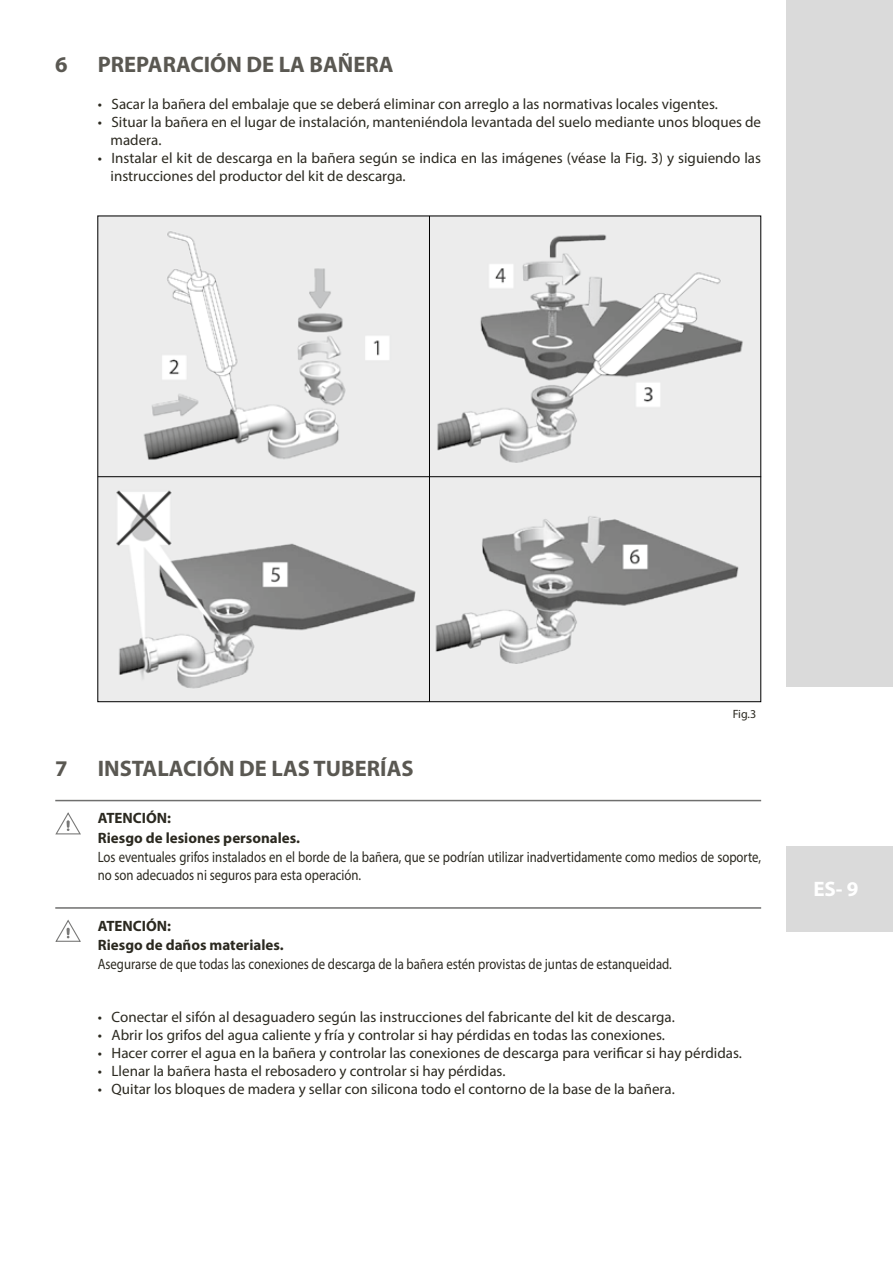
<style>
.page{position:relative;width:893px;height:1263px;background:#fff}
.page>*{position:absolute;margin:0;border:0;box-sizing:border-box;transform-origin:0 0}
.t1{font:700 22.5px "Myriad Pro";color:#5a5852}
.t2{font:700 21px "Myriad Pro";color:#fff}
.t3{font:15px/18px "Myriad Pro";color:#2b2920}
.t4{font:15px/18px "Myriad Pro";color:#2b2920;scale:.85 1}
.t5{font:700 15px "Myriad Pro";color:#2b2920}
.t6{font:12px "Myriad Pro";color:#2b2920}
</style>
<div class="page">
<div style="left:787px;top:0;width:106px;height:687px;background:#dadada"></div>
<div style="left:787px;top:846px;width:106px;height:85px;background:#dadada"></div>
<svg style="left:55px;top:812px;width:26px;height:22px"></svg>
<svg style="left:55px;top:919px;width:26px;height:23px"></svg>
<hr style="left:55px;top:800px;width:706px;height:1px;background:#6f6f6e">
<hr style="left:55px;top:907px;width:706px;height:2px;background:#6f6f6e">
<img style="left:99px;top:218px;width:660px;height:482px">
<hr style="left:429px;top:216px;width:1px;height:486px;background:#000">
<hr style="left:98px;top:476px;width:663px;height:1px;background:#000">
<h1 class="t1" style="left:55px;top:50px;width:14px">6</h1>
<h1 class="t1" style="left:98px;top:50px;width:297px">PREPARACIÓN DE LA BAÑERA</h1>
<p class="t3" style="left:98px;top:95px;width:622px">• Sacar la bañera del embalaje que se deberá eliminar con arreglo a las normativas locales vigentes.</p>
<p class="t3" style="left:111px;top:113px;width:652px;text-indent:-13px">• Situar la bañera en el lugar de instalación, manteniéndola levantada del suelo mediante unos bloques de madera.</p>
<p class="t3" style="left:111px;top:149px;width:652px;text-indent:-13px">• Instalar el kit de descarga en la bañera según se indica en las imágenes (véase la Fig. 3) y siguiendo las instrucciones del productor del kit de descarga.</p>
<h1 class="t1" style="left:55px;top:754px;width:14px">7</h1>
<h1 class="t1" style="left:98px;top:754px;width:317px">INSTALACIÓN DE LAS TUBERÍAS</h1>
<p class="t5" style="left:98px;top:808px;width:75px">ATENCIÓN:</p>
<p class="t5" style="left:98px;top:828px;width:204px">Riesgo de lesiones personales.</p>
<p class="t6" style="left:733px;top:706px;width:25px">Fig.3</p>
<p class="t4" style="left:98px;top:848px;width:782px">Los eventuales grifos instalados en el borde de la bañera, que se podrían utilizar inadvertidamente como medios de soporte, no son adecuados ni seguros para esta operación.</p>
<p class="t5" style="left:98px;top:916px;width:75px">ATENCIÓN:</p>
<p class="t5" style="left:98px;top:935px;width:187px">Riesgo de daños materiales.</p>
<p class="t4" style="left:98px;top:955px;width:677px">Asegurarse de que todas las conexiones de descarga de la bañera estén provistas de juntas de estanqueidad.</p>
<p class="t3" style="left:98px;top:1008px;width:579px">• Conectar el sifón al desaguadero según las instrucciones del fabricante del kit de descarga.</p>
<p class="t3" style="left:98px;top:1026px;width:569px">• Abrir los grifos del agua caliente y fría y controlar si hay pérdidas en todas las conexiones.</p>
<p class="t3" style="left:98px;top:1044px;width:646px">• Hacer correr el agua en la bañera y controlar las conexiones de descarga para verificar si hay pérdidas.</p>
<p class="t3" style="left:98px;top:1062px;width:409px">• Llenar la bañera hasta el rebosadero y controlar si hay pérdidas.</p>
<p class="t3" style="left:98px;top:1080px;width:578px">• Quitar los bloques de madera y sellar con silicona todo el contorno de la base de la bañera.</p>
<h2 class="t2" style="left:813px;top:875px;width:47px">ES- 9</h2>
</div>
